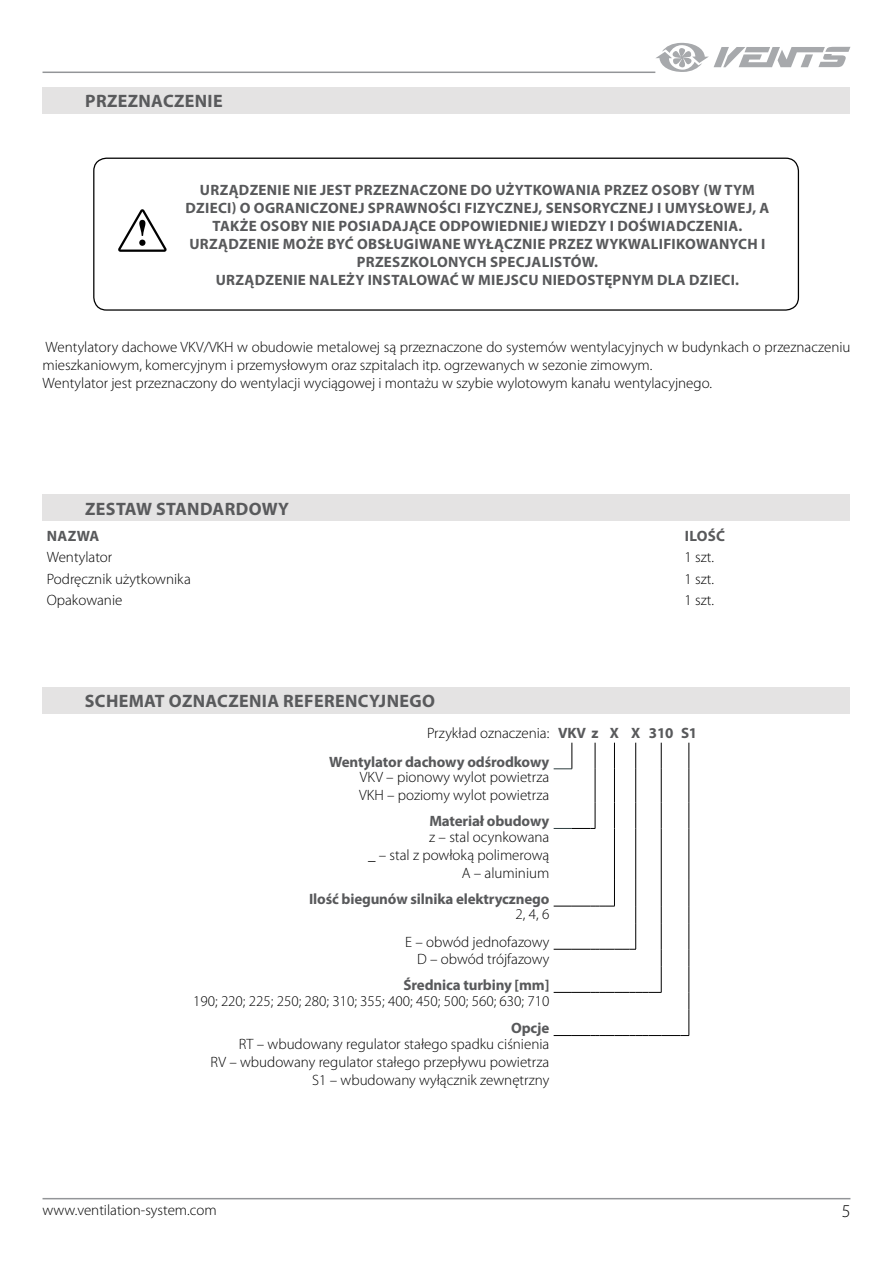
<style>
.page{position:relative;width:893px;height:1263px;background:#fff}
.page>*{position:absolute;margin:0;border:0;box-sizing:border-box;transform-origin:0 0}
.t1{font:700 18px "Myriad Pro";letter-spacing:.02em;color:#595a5c}
.t2{font:300 18px "Myriad Pro";color:#000}
.t3{font:300 15px/18px "Myriad Pro";color:#000;text-align:right}
.t4{font:700 15px/18px "Myriad Pro";letter-spacing:.02em;color:#58595b;text-align:center}
.t5{font:700 15px/28.2px "Myriad Pro";letter-spacing:-.01em;color:#58595b}
.s1{font-weight:300;color:#000}
</style>
<div class="page">
<hr style="left:43px;top:1198px;width:807px;height:1px;background:#939598">
<hr style="left:43px;top:72px;width:612px;height:1px;background:#939598">
<svg style="left:655px;top:43px;width:195px;height:29px"></svg>
<div style="left:93px;top:158px;width:706px;height:153px;border:1px solid #000;border-radius:13px"></div>
<svg style="left:118px;top:209px;width:49px;height:43px"></svg>
<svg style="left:595px;top:743px;width:1px;height:26px"></svg>
<hr style="left:595px;top:769px;width:1px;height:33px;background:#000">
<svg style="left:554px;top:743px;width:19px;height:26px"></svg>
<svg style="left:614px;top:743px;width:1px;height:26px"></svg>
<hr style="left:614px;top:769px;width:1px;height:33px;background:#000">
<svg style="left:614px;top:802px;width:1px;height:26px"></svg>
<hr style="left:614px;top:828px;width:1px;height:52px;background:#000">
<svg style="left:554px;top:802px;width:42px;height:27px"></svg>
<svg style="left:661px;top:743px;width:1px;height:26px"></svg>
<hr style="left:661px;top:769px;width:1px;height:33px;background:#000">
<svg style="left:661px;top:802px;width:1px;height:26px"></svg>
<hr style="left:661px;top:828px;width:1px;height:52px;background:#000">
<svg style="left:689px;top:743px;width:1px;height:26px"></svg>
<hr style="left:689px;top:769px;width:1px;height:33px;background:#000">
<svg style="left:689px;top:802px;width:1px;height:26px"></svg>
<hr style="left:689px;top:828px;width:1px;height:52px;background:#000">
<svg style="left:635px;top:743px;width:1px;height:26px"></svg>
<hr style="left:635px;top:769px;width:1px;height:33px;background:#000">
<svg style="left:635px;top:802px;width:1px;height:26px"></svg>
<hr style="left:635px;top:828px;width:1px;height:52px;background:#000">
<svg style="left:554px;top:880px;width:136px;height:156px"></svg>
<div style="left:43px;top:87px;width:807px;height:27px;background:#e4e3e3"></div>
<div style="left:43px;top:495px;width:807px;height:26px;background:#e4e3e3"></div>
<div style="left:42px;top:687px;width:808px;height:27px;background:#e4e3e3"></div>
<p class="t1" style="left:85px;top:89px;width:139px">PRZEZNACZENIE</p>
<p class="t4" style="left:185px;top:180px;width:585px">URZĄDZENIE NIE JEST PRZEZNACZONE DO UŻYTKOWANIA PRZEZ OSOBY (W TYM DZIECI) O OGRANICZONEJ SPRAWNOŚCI FIZYCZNEJ, SENSORYCZNEJ I UMYSŁOWEJ, A TAKŻE OSOBY NIE POSIADAJĄCE ODPOWIEDNIEJ WIEDZY I DOŚWIADCZENIA.<br>URZĄDZENIE MOŻE BYĆ OBSŁUGIWANE WYŁĄCZNIE PRZEZ WYKWALIFIKOWANYCH I PRZESZKOLONYCH SPECJALISTÓW.<br>URZĄDZENIE NALEŻY INSTALOWAĆ W MIEJSCU NIEDOSTĘPNYM DLA DZIECI.</p>
<p class="t3" style="left:43px;top:338px;width:809px;text-align:left">Wentylatory dachowe VKV/VKH w obudowie metalowej są przeznaczone do systemów wentylacyjnych w budynkach o przeznaczeniu mieszkaniowym, komercyjnym i przemysłowym oraz szpitalach itp. ogrzewanych w sezonie zimowym.<br>Wentylator jest przeznaczony do wentylacji wyciągowej i montażu w szybie wylotowym kanału wentylacyjnego.</p>
<p class="t1" style="left:85px;top:497px;width:205px">ZESTAW STANDARDOWY</p>
<p class="t4" style="left:47px;top:527px;width:54px">NAZWA</p>
<p class="t4" style="left:685px;top:527px;width:42px">ILOŚĆ</p>
<p class="t3" style="left:47px;top:549px;width:67px">Wentylator</p>
<p class="t3" style="left:685px;top:549px;width:31px">1 szt.</p>
<p class="t3" style="left:47px;top:570px;width:146px">Podręcznik użytkownika</p>
<p class="t3" style="left:685px;top:570px;width:31px">1 szt.</p>
<p class="t3" style="left:47px;top:591px;width:77px">Opakowanie</p>
<p class="t3" style="left:685px;top:591px;width:31px">1 szt.</p>
<p class="t1" style="left:85px;top:689px;width:352px">SCHEMAT OZNACZENIA REFERENCYJNEGO</p>
<p class="t5" style="left:329px;top:719px;width:369px;text-indent:98px"><span class="s1">Przykład oznaczenia:</span> VKV z X X 310 S1<br>Wentylator dachowy odśrodkowy</p>
<p class="t3" style="left:359px;top:768px;width:192px;text-align:left">VKV – pionowy wylot powietrza<br>VKH – poziomy wylot powietrza</p>
<p class="t5" style="left:429px;top:807px;width:122px">Materiał obudowy</p>
<p class="t3" style="left:368px;top:828px;width:183px">z – stal ocynkowana<br>_ – stal z powłoką polimerową<br>A – aluminium</p>
<p class="t5" style="left:309px;top:884px;width:242px">Ilość biegunów silnika elektrycznego</p>
<p class="t3" style="left:405px;top:901px;width:146px;line-height:27.6px">2, 4, 6<br>E – obwód jednofazowy</p>
<p class="t3" style="left:417px;top:950px;width:134px">D – obwód trójfazowy</p>
<p class="t5" style="left:404px;top:970px;width:147px">Średnica turbiny [mm]</p>
<p class="t3" style="left:193px;top:992px;width:358px">190; 220; 225; 250; 280; 310; 355; 400; 450; 500; 560; 630; 710</p>
<p class="t4" style="left:511px;top:1019px;width:40px">Opcje</p>
<p class="t3" style="left:210px;top:1035px;width:340px">RT – wbudowany regulator stałego spadku ciśnienia<br>RV – wbudowany regulator stałego przepływu powietrza<br>S1 – wbudowany wyłącznik zewnętrzny</p>
<p class="t3" style="left:43px;top:1201px;width:176px">www.ventilation-system.com</p>
<p class="t2" style="left:842px;top:1201px;width:10px">5</p>
</div>
